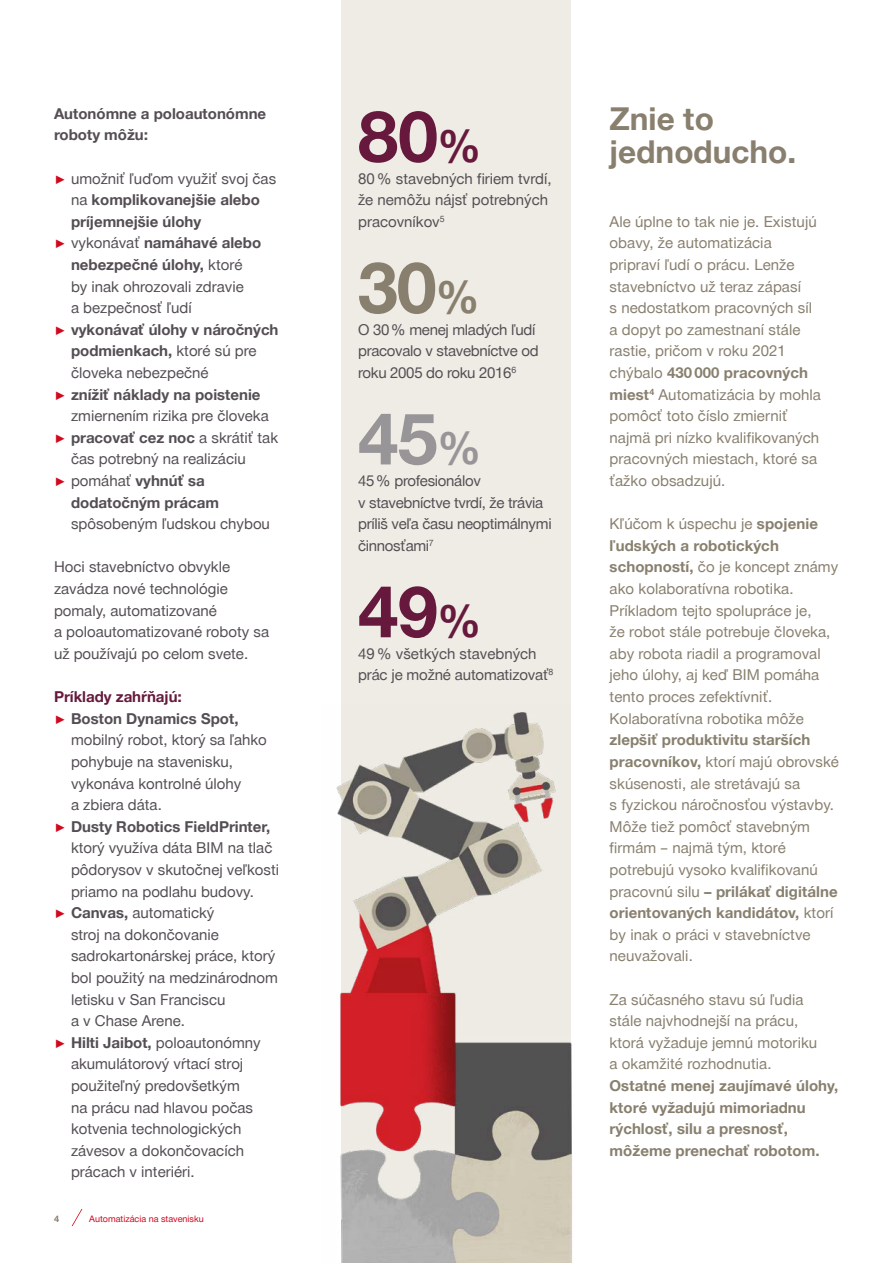
<style>
.page{position:relative;width:893px;height:1263px;background:#fff}
.page>*{position:absolute;margin:0;border:0;box-sizing:border-box;transform-origin:0 0}
.t1{font:700 72px "Hilti";color:#66193c}
.t2{font:700 72px "Hilti";color:#979598}
.t3{font:700 72px "Hilti";color:#887f6e}
.t4{font:700 45px "Hilti";color:#887f6e}
.t5{font:700 45px "Hilti";color:#66193c}
.t6{font:700 31.5px "Hilti";color:#887f6e}
.t7{font:15px/21.6px "Hilti";letter-spacing:.005em;color:#887f6e}
.t8{font:15px/21.6px "Hilti";color:#544e54}
.t9{font:700 15px/21.6px "Hilti";color:#544e54}
.t10{font:15px/21.6px "Hilti";letter-spacing:-.02em;color:#544e54}
.t11{font:700 15px/21.6px "Hilti";letter-spacing:.005em;color:#887f6e}
.t12{font:700 15px "Hilti";color:#66193c}
.t13{font:9px "Hilti";color:#d2051e}
.t14{font:700 9px "Hilti";color:#887f6e}
.s1{font-weight:700;color:#d2091e}
.s2{font-weight:400}
.s3{color:#d2091e}
.s4{font-weight:700}
.s5{font-size:45px}
</style>
<div class="page">
<div style="left:341px;top:0;width:229px;height:1263px;background:#efece5"></div>
<img style="left:336px;top:705px;width:236px;height:558px">
<svg style="left:72px;top:1209px;width:10px;height:17px"></svg>
<p class="t9" style="left:54px;top:103px;width:214px">Autonómne a poloautonómne roboty môžu:</p>
<p class="t8" style="left:54px;top:168px;width:224px"><span class="s1">▶</span> umožniť ľuďom využiť svoj čas</p>
<p class="t9" style="left:71px;top:189px;width:190px"><span class="s2">na</span> komplikovanejšie alebo</p>
<p class="t9" style="left:71px;top:211px;width:132px">príjemnejšie úlohy</p>
<p class="t9" style="left:54px;top:232px;width:209px"><span class="s3">▶</span> <span class="s2">vykonávať</span> namáhavé alebo</p>
<p class="t9" style="left:71px;top:254px;width:173px">nebezpečné úlohy, <span class="s2">ktoré</span></p>
<p class="t8" style="left:71px;top:276px;width:174px">by inak ohrozovali zdravie</p>
<p class="t8" style="left:71px;top:297px;width:122px">a bezpečnosť ľudí</p>
<p class="t9" style="left:54px;top:319px;width:226px"><span class="s3">▶</span> vykonávať úlohy v náročných</p>
<p class="t9" style="left:71px;top:340px;width:187px">podmienkach, <span class="s2">ktoré sú pre</span></p>
<p class="t8" style="left:71px;top:362px;width:139px">človeka nebezpečné</p>
<p class="t9" style="left:54px;top:384px;width:208px"><span class="s3">▶</span> znížiť náklady na poistenie</p>
<p class="t8" style="left:71px;top:405px;width:199px">zmiernením rizika pre človeka</p>
<p class="t9" style="left:54px;top:427px;width:226px"><span class="s3">▶</span> pracovať cez noc <span class="s2">a skrátiť tak</span></p>
<p class="t8" style="left:71px;top:448px;width:176px">čas potrebný na realizáciu</p>
<p class="t9" style="left:54px;top:470px;width:152px"><span class="s3">▶</span> <span class="s2">pomáhať</span> vyhnúť sa</p>
<p class="t9" style="left:71px;top:492px;width:150px">dodatočným prácam</p>
<p class="t8" style="left:71px;top:513px;width:200px">spôsobeným ľudskou chybou</p>
<p class="t8" style="left:54px;top:556px;width:217px">Hoci stavebníctvo obvykle zavádza nové technológie pomaly, automatizované<br>a poloautomatizované roboty sa už používajú po celom svete.</p>
<p class="t12" style="left:54px;top:688px;width:129px">Príklady zahŕňajú:</p>
<p class="t9" style="left:54px;top:708px;width:186px"><span class="s3">▶</span> Boston Dynamics Spot,</p>
<p class="t8" style="left:71px;top:729px;width:197px">mobilný robot, ktorý sa ľahko</p>
<p class="t8" style="left:71px;top:751px;width:163px">pohybuje na stavenisku,</p>
<p class="t8" style="left:71px;top:772px;width:172px">vykonáva kontrolné úlohy</p>
<p class="t8" style="left:71px;top:794px;width:92px">a zbiera dáta.</p>
<p class="t9" style="left:54px;top:816px;width:218px"><span class="s3">▶</span> Dusty Robotics FieldPrinter,</p>
<p class="t8" style="left:71px;top:837px;width:203px">ktorý využíva dáta BIM na tlač</p>
<p class="t8" style="left:71px;top:859px;width:210px">pôdorysov v skutočnej veľkosti</p>
<p class="t8" style="left:71px;top:880px;width:184px">priamo na podlahu budovy.</p>
<p class="t8" style="left:54px;top:902px;width:162px"><span class="s1">▶</span> <span class="s4">Canvas,</span> automatický</p>
<p class="t8" style="left:71px;top:924px;width:149px">stroj na dokončovanie</p>
<p class="t8" style="left:71px;top:945px;width:206px">sadrokartonárskej práce, ktorý</p>
<p class="t8" style="left:71px;top:967px;width:208px">bol použitý na medzinárodnom</p>
<p class="t8" style="left:71px;top:988px;width:156px">letisku v San Franciscu</p>
<p class="t8" style="left:71px;top:1010px;width:115px">a v Chase Arene.</p>
<p class="t8" style="left:54px;top:1032px;width:208px"><span class="s1">▶</span> <span class="s4">Hilti Jaibot,</span> poloautonómny</p>
<p class="t8" style="left:71px;top:1053px;width:174px">akumulátorový vŕtací stroj</p>
<p class="t8" style="left:71px;top:1075px;width:170px">použiteľný predovšetkým</p>
<p class="t8" style="left:71px;top:1096px;width:183px">na prácu nad hlavou počas</p>
<p class="t8" style="left:71px;top:1118px;width:172px">kotvenia technologických</p>
<p class="t8" style="left:71px;top:1140px;width:175px">závesov a dokončovacích</p>
<p class="t8" style="left:71px;top:1161px;width:125px">prácach v interiéri.</p>
<p class="t14" style="left:54px;top:1213px;width:7px">4</p>
<p class="t13" style="left:89px;top:1213px;width:116px">Automatizácia na stavenisku</p>
<h1 class="t1" style="left:358px;top:95px;width:125px">80<span class="s5">%</span></h1>
<p class="t8" style="left:358px;top:168px;width:195px">80 % stavebných firiem tvrdí, že nemôžu nájsť potrebných pracovníkov<sup>5</sup></p>
<h1 class="t3" style="left:358px;top:246px;width:80px">30</h1>
<p class="t10" style="left:358px;top:319px;width:179px">O 30 % menej mladých ľudí</p>
<h2 class="t4" style="left:435px;top:271px;width:46px">%</h2>
<p class="t10" style="left:358px;top:340px;width:182px">pracovalo v stavebníctve od roku 2005 do roku 2016<sup>6</sup></p>
<h1 class="t2" style="left:358px;top:397px;width:125px">45<span class="s5">%</span></h1>
<p class="t10" style="left:358px;top:492px;width:195px">v stavebníctve tvrdí, že trávia príliš veľa času neoptimálnymi činnosťami<sup>7</sup></p>
<h1 class="t1" style="left:358px;top:570px;width:82px">49</h1>
<p class="t8" style="left:358px;top:643px;width:180px">49 % všetkých stavebných</p>
<p class="t10" style="left:358px;top:470px;width:124px">45 % profesionálov</p>
<h2 class="t5" style="left:437px;top:595px;width:46px">%</h2>
<p class="t8" style="left:358px;top:664px;width:197px">prác je možné automatizovať<sup>8</sup></p>
<h3 class="t6" style="left:610px;top:101px;width:106px">Znie to</h3>
<h3 class="t6" style="left:610px;top:134px;width:188px">jednoducho.</h3>
<p class="t7" style="left:610px;top:211px;width:213px">Ale úplne to tak nie je. Existujú obavy, že automatizácia pripraví ľudí o prácu. Lenže stavebníctvo už teraz zápasí<br>s nedostatkom pracovných síl a dopyt po zamestnaní stále rastie, pričom v roku 2021 chýbalo <span class="s4">430 000 pracovných miest</span><sup>4</sup> Automatizácia by mohla pomôcť toto číslo zmierniť najmä pri nízko kvalifikovaných pracovných miestach, ktoré sa ťažko obsadzujú.</p>
<p class="t7" style="left:610px;top:513px;width:230px">Kľúčom k úspechu je <span class="s4">spojenie ľudských a robotických schopností,</span> čo je koncept známy ako kolaboratívna robotika.<br>Príkladom tejto spolupráce je,<br>že robot stále potrebuje človeka, aby robota riadil a programoval jeho úlohy, aj keď BIM pomáha tento proces zefektívniť.<br>Kolaboratívna robotika môže</p>
<p class="t7" style="left:610px;top:729px;width:231px"><span class="s4">zlepšiť produktivitu starších pracovníkov,</span> ktorí majú obrovské skúsenosti, ale stretávajú sa<br>s fyzickou náročnosťou výstavby.<br>Môže tiež pomôcť stavebným firmám – najmä tým, ktoré potrebujú vysoko kvalifikovanú pracovnú silu <span class="s4">– prilákať digitálne orientovaných kandidátov,</span> ktorí by inak o práci v stavebníctve neuvažovali.</p>
<p class="t7" style="left:610px;top:988px;width:209px">Za súčasného stavu sú ľudia stále najvhodnejší na prácu, ktorá vyžaduje jemnú motoriku a okamžité rozhodnutia.</p>
<p class="t11" style="left:610px;top:1075px;width:230px">Ostatné menej zaujímavé úlohy, ktoré vyžadujú mimoriadnu rýchlosť, silu a presnosť, môžeme prenechať robotom.</p>
</div>
